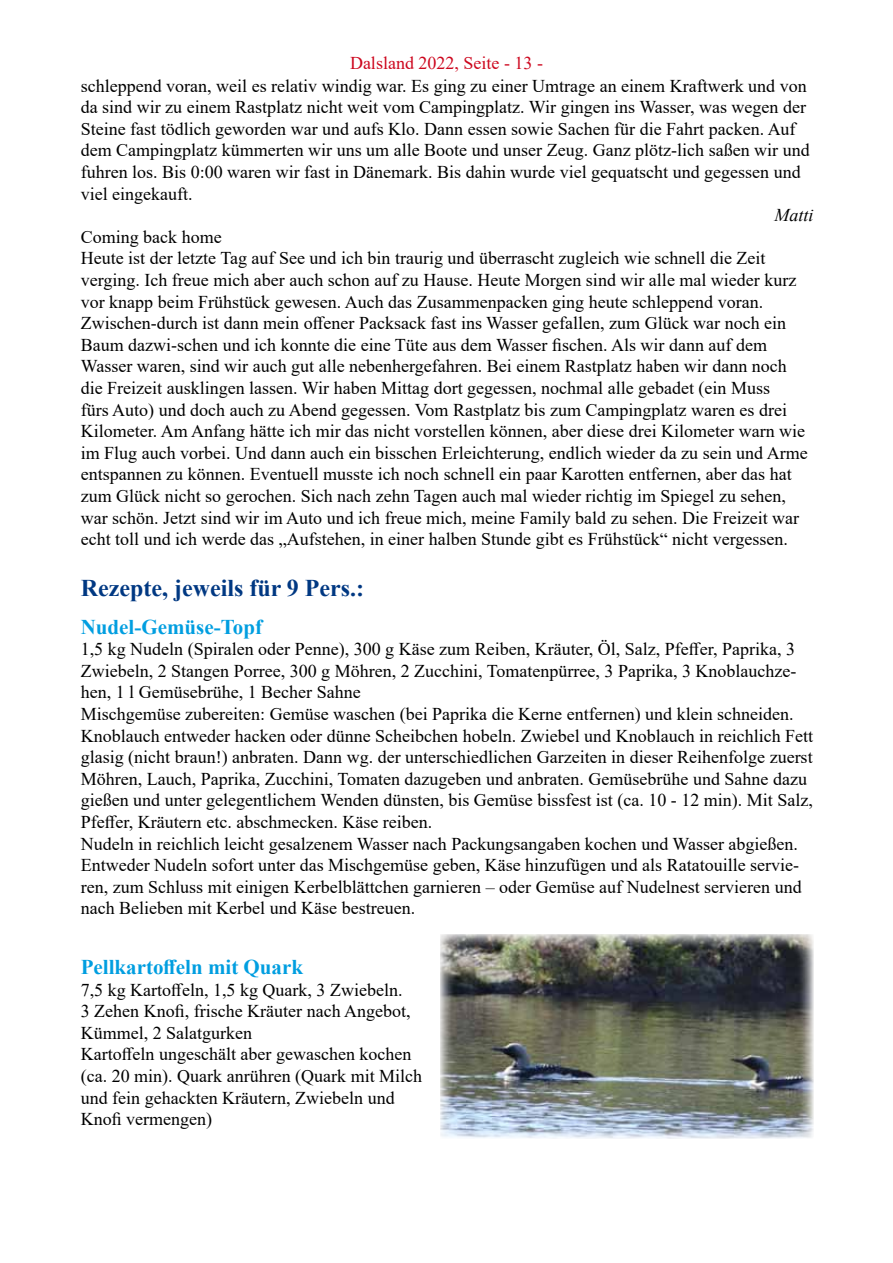
<style>
.page{position:relative;width:893px;height:1263px;background:#fff}
.page>*{position:absolute;margin:0;border:0;box-sizing:border-box;transform-origin:0 0}
.t1{font:700 24px "Times New Roman";color:#003882}
.t2{font:700 21px "Times New Roman";color:#009ee0}
.t3{font:18px/21.6px "Times New Roman";color:#000}
.t4{font:18px "Times New Roman";color:#cd071e}
.t5{font:italic 18px "Times New Roman";color:#000}
</style>
<div class="page">
<img style="left:440px;top:934px;width:374px;height:204px">
<p class="t4" style="left:350px;top:50px;width:194px">Dalsland 2022, Seite - 13 -</p>
<p class="t3" style="left:81px;top:74px;width:730px">schleppend voran, weil es relativ windig war. Es ging zu einer Umtrage an einem Kraftwerk und von da sind wir zu einem Rastplatz nicht weit vom Campingplatz. Wir gingen ins Wasser, was wegen der Steine fast tödlich geworden war und aufs Klo. Dann essen sowie Sachen für die Fahrt packen. Auf dem Campingplatz kümmerten wir uns um alle Boote und unser Zeug. Ganz plötz-lich saßen wir und fuhren los. Bis 0:00 waren wir fast in Dänemark. Bis dahin wurde viel gequatscht und gegessen und viel eingekauft.</p>
<p class="t5" style="left:775px;top:203px;width:41px">Matti</p>
<p class="t3" style="left:81px;top:225px;width:728px">Coming back home<br>Heute ist der letzte Tag auf See und ich bin traurig und überrascht zugleich wie schnell die Zeit verging. Ich freue mich aber auch schon auf zu Hause. Heute Morgen sind wir alle mal wieder kurz vor knapp beim Frühstück gewesen. Auch das Zusammenpacken ging heute schleppend voran.<br>Zwischen-durch ist dann mein offener Packsack fast ins Wasser gefallen, zum Glück war noch ein Baum dazwi-schen und ich konnte die eine Tüte aus dem Wasser fischen. Als wir dann auf dem Wasser waren, sind wir auch gut alle nebenhergefahren. Bei einem Rastplatz haben wir dann noch die Freizeit ausklingen lassen. Wir haben Mittag dort gegessen, nochmal alle gebadet (ein Muss<br>fürs Auto) und doch auch zu Abend gegessen. Vom Rastplatz bis zum Campingplatz waren es drei Kilometer. Am Anfang hätte ich mir das nicht vorstellen können, aber diese drei Kilometer warn wie im Flug auch vorbei. Und dann auch ein bisschen Erleichterung, endlich wieder da zu sein und Arme entspannen zu können. Eventuell musste ich noch schnell ein paar Karotten entfernen, aber das hat zum Glück nicht so gerochen. Sich nach zehn Tagen auch mal wieder richtig im Spiegel zu sehen, war schön. Jetzt sind wir im Auto und ich freue mich, meine Family bald zu sehen. Die Freizeit war echt toll und ich werde das „Aufstehen, in einer halben Stunde gibt es Frühstück“ nicht vergessen.</p>
<h1 class="t1" style="left:81px;top:570px;width:285px">Rezepte, jeweils für 9 Pers.:</h1>
<p class="t2" style="left:81px;top:611px;width:183px">Nudel-Gemüse-Topf</p>
<p class="t3" style="left:81px;top:638px;width:734px">1,5 kg Nudeln (Spiralen oder Penne), 300 g Käse zum Reiben, Kräuter, Öl, Salz, Pfeffer, Paprika, 3<br>Zwiebeln, 2 Stangen Porree, 300 g Möhren, 2 Zucchini, Tomatenpürree, 3 Paprika, 3 Knoblauchze&shy;hen, 1 l Gemüsebrühe, 1 Becher Sahne<br>Mischgemüse zubereiten: Gemüse waschen (bei Paprika die Kerne entfernen) und klein schneiden.<br>Knoblauch entweder hacken oder dünne Scheibchen hobeln. Zwiebel und Knoblauch in reichlich Fett glasig (nicht braun!) anbraten. Dann wg. der unterschiedlichen Garzeiten in dieser Reihenfolge zuerst Möhren, Lauch, Paprika, Zucchini, Tomaten dazugeben und anbraten. Gemüsebrühe und Sahne dazu gießen und unter gelegentlichem Wenden dünsten, bis Gemüse bissfest ist (ca. 10 - 12 min). Mit Salz, Pfeffer, Kräutern etc. abschmecken. Käse reiben.<br>Nudeln in reichlich leicht gesalzenem Wasser nach Packungsangaben kochen und Wasser abgießen.<br>Entweder Nudeln sofort unter das Mischgemüse geben, Käse hinzufügen und als Ratatouille servie&shy;ren, zum Schluss mit einigen Kerbelblättchen garnieren – oder Gemüse auf Nudelnest servieren und nach Belieben mit Kerbel und Käse bestreuen.</p>
<p class="t2" style="left:81px;top:952px;width:224px">Pellkartoffeln mit Quark</p>
<p class="t3" style="left:81px;top:978px;width:343px">7,5 kg Kartoffeln, 1,5 kg Quark, 3 Zwiebeln.<br>3 Zehen Knofi, frische Kräuter nach Angebot, Kümmel, 2 Salatgurken<br>Kartoffeln ungeschält aber gewaschen kochen (ca. 20 min). Quark anrühren (Quark mit Milch und fein gehackten Kräutern, Zwiebeln und Knofi vermengen)</p>
</div>
